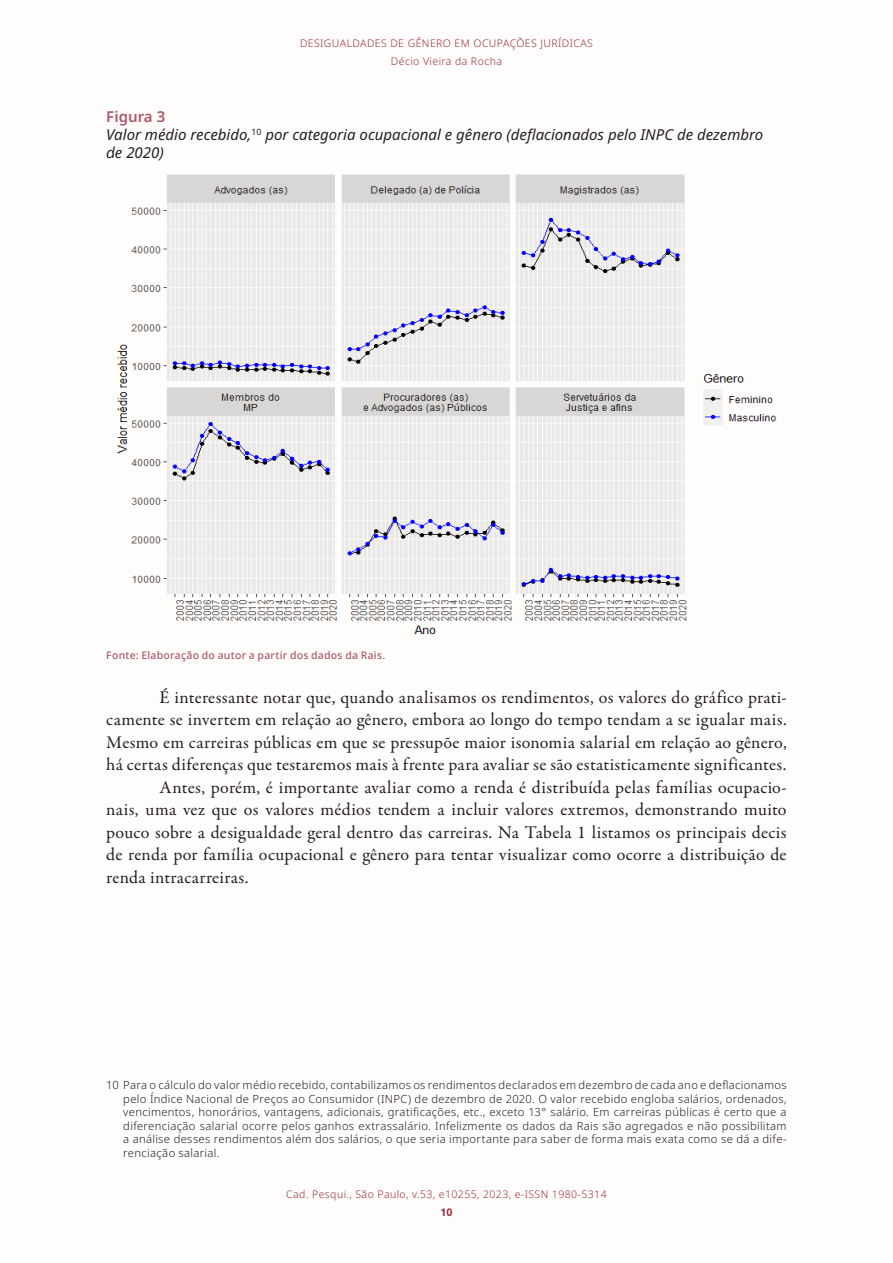
<style>
.page{position:relative;width:893px;height:1263px;background:#fff}
.page>*{position:absolute;margin:0;border:0;box-sizing:border-box;transform-origin:0 0}
.Texto{font:18px/22.5px "Garamond Premr Pro";letter-spacing:.015em;color:#231f20;text-align:justify}
.tabela_titulo_2{font:italic 15px/18px "Noto Sans";color:#231f20}
.tabela_titulo_1{font:600 15px "Noto Sans";color:#ad566c}
.nota_rodapé{font:300 11.25px/13.5px "Noto Sans";letter-spacing:.03em;color:#231f20;text-align:justify}
.t1{font:300 10.5px/18px "Noto Sans";letter-spacing:.04em;color:#992c47;text-align:center}
.tabela_fonte_nota{font:500 10.5px "Noto Sans";letter-spacing:.02em;color:#ad566c}
.t2{font:700 10.5px "Noto Sans";color:#992c47}
</style>
<div class="page">
<img style="left:116px;top:174px;width:661px;height:461px">
<p class="t1" style="left:300px;top:35px;width:294px">DESIGUALDADES DE GÊNERO EM OCUPAÇÕES JURÍDICAS<br>Décio Vieira da Rocha</p>
<p class="tabela_titulo_1" style="left:106px;top:106px;width:60px">Figura 3</p>
<p class="tabela_titulo_2" style="left:106px;top:126px;width:658px">Valor médio recebido,<sup>10</sup> por categoria ocupacional e gênero (deflacionados pelo INPC de dezembro de 2020)</p>
<p class="tabela_fonte_nota" style="left:106px;top:648px;width:281px">Fonte: Elaboração do autor a partir dos dados da Rais.</p>
<p class="Texto" style="left:106px;top:686px;width:682px;text-indent:53px">É interessante notar que, quando analisamos os rendimentos, os valores do gráfico prati&shy;camente se invertem em relação ao gênero, embora ao longo do tempo tendam a se igualar mais.<br>Mesmo em carreiras públicas em que se pressupõe maior isonomia salarial em relação ao gênero, há certas diferenças que testaremos mais à frente para avaliar se são estatisticamente significantes.</p>
<p class="Texto" style="left:106px;top:776px;width:682px;text-indent:53px">Antes, porém, é importante avaliar como a renda é distribuída pelas famílias ocupacio&shy;nais, uma vez que os valores médios tendem a incluir valores extremos, demonstrando muito pouco sobre a desigualdade geral dentro das carreiras. Na Tabela 1 listamos os principais decis de renda por família ocupacional e gênero para tentar visualizar como ocorre a distribuição de renda intracarreiras.</p>
<p class="nota_rodapé" style="left:123px;top:1078px;width:665px;text-indent:-17px">10 Para o cálculo do valor médio recebido, contabilizamos os rendimentos declarados em dezembro de cada ano e deflacionamos pelo Índice Nacional de Preços ao Consumidor (INPC) de dezembro de 2020. O valor recebido engloba salários, ordenados, vencimentos, honorários, vantagens, adicionais, gratificações, etc., exceto 13° salário. Em carreiras públicas é certo que a diferenciação salarial ocorre pelos ganhos extrassalário. Infelizmente os dados da Rais são agregados e não possibilitam a análise desses rendimentos além dos salários, o que seria importante para saber de forma mais exata como se dá a dife&shy;renciação salarial.</p>
<p class="t1" style="left:286px;top:1186px;width:322px">Cad. Pesqui., São Paulo, v.53, e10255, 2023, e-ISSN 1980-5314</p>
<p class="t2" style="left:440px;top:1205px;width:14px">10</p>
</div>
